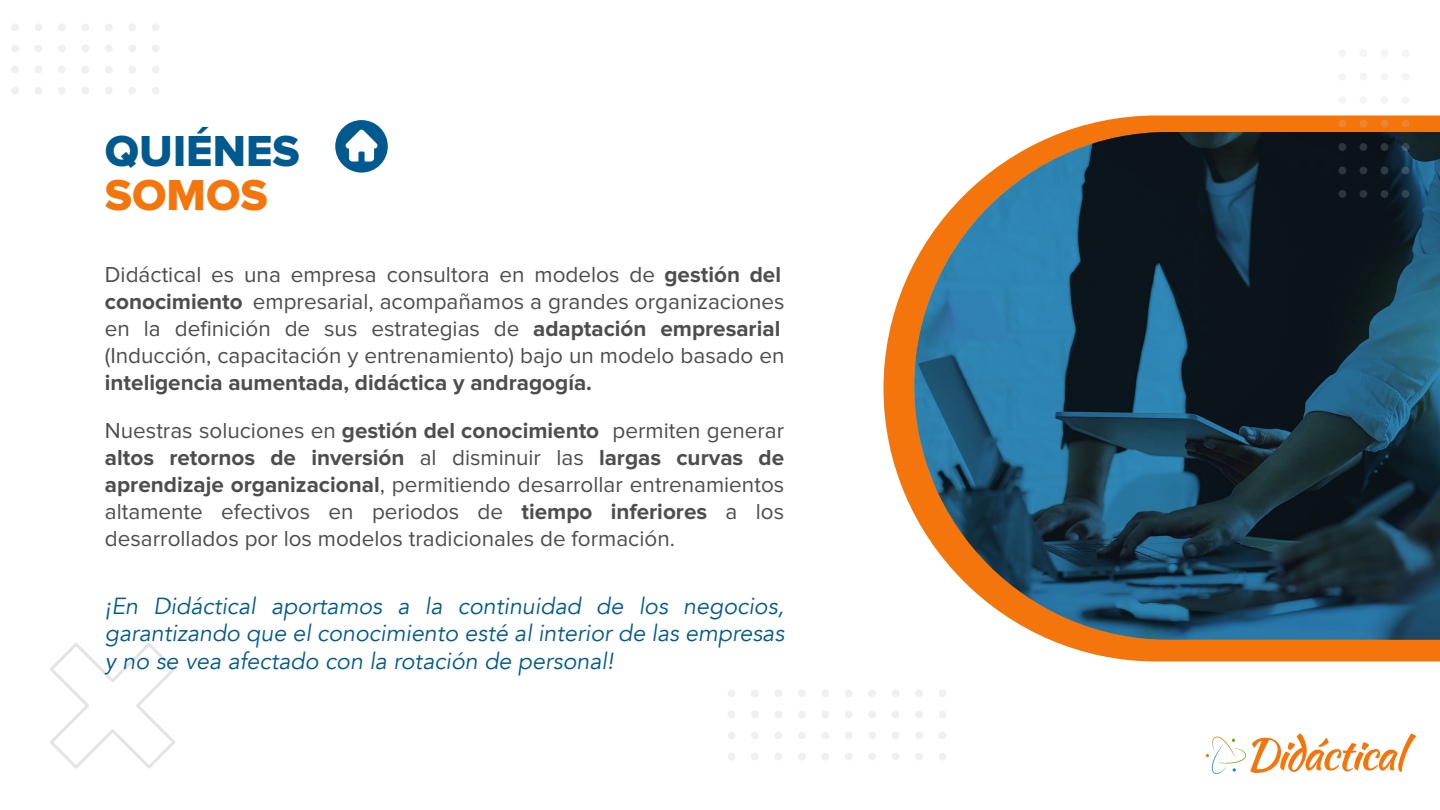
<style>
.page{position:relative;width:1440px;height:810px;background:#fff}
.page>*{position:absolute;margin:0;border:0;box-sizing:border-box;transform-origin:0 0}
.t1{font:45px "Proxima Nova Extrabld";color:#005a8f}
.t2{font:45px "Proxima Nova Extrabld";letter-spacing:-.005em;color:#f3750b}
.t3{font:italic 23.25px/27.9px "Avenir";color:#005a8f;text-align:justify}
.t4{font:22.5px/27px "Proxima Nova";color:#4d4d4d}
.t5{font:700 22.5px "Proxima Nova";color:#4d4d4d}
.s1{font-weight:700}
</style>
<div class="page">
<svg style="left:50px;top:643px;width:125px;height:126px"></svg>
<div style="left:728px;top:689px;width:7px;height:8px;background:#f0f0f0;border-radius:50%"></div>
<div style="left:751px;top:689px;width:8px;height:8px;background:#f0f0f0;border-radius:50%"></div>
<div style="left:775px;top:689px;width:7px;height:8px;background:#f0f0f0;border-radius:50%"></div>
<div style="left:798px;top:689px;width:8px;height:8px;background:#f0f0f0;border-radius:50%"></div>
<div style="left:821px;top:689px;width:8px;height:8px;background:#f0f0f0;border-radius:50%"></div>
<div style="left:845px;top:689px;width:8px;height:8px;background:#f0f0f0;border-radius:50%"></div>
<div style="left:868px;top:689px;width:8px;height:8px;background:#f0f0f0;border-radius:50%"></div>
<div style="left:892px;top:689px;width:7px;height:8px;background:#f0f0f0;border-radius:50%"></div>
<div style="left:915px;top:689px;width:8px;height:8px;background:#f0f0f0;border-radius:50%"></div>
<div style="left:939px;top:689px;width:7px;height:8px;background:#f0f0f0;border-radius:50%"></div>
<div style="left:728px;top:711px;width:7px;height:7px;background:#f0f0f0;border-radius:50%"></div>
<div style="left:751px;top:711px;width:8px;height:7px;background:#f0f0f0;border-radius:50%"></div>
<div style="left:775px;top:711px;width:7px;height:7px;background:#f0f0f0;border-radius:50%"></div>
<div style="left:798px;top:711px;width:8px;height:7px;background:#f0f0f0;border-radius:50%"></div>
<div style="left:821px;top:711px;width:8px;height:7px;background:#f0f0f0;border-radius:50%"></div>
<div style="left:845px;top:711px;width:8px;height:7px;background:#f0f0f0;border-radius:50%"></div>
<div style="left:868px;top:711px;width:8px;height:7px;background:#f0f0f0;border-radius:50%"></div>
<div style="left:892px;top:711px;width:7px;height:7px;background:#f0f0f0;border-radius:50%"></div>
<div style="left:915px;top:711px;width:8px;height:7px;background:#f0f0f0;border-radius:50%"></div>
<div style="left:939px;top:711px;width:7px;height:7px;background:#f0f0f0;border-radius:50%"></div>
<div style="left:728px;top:732px;width:7px;height:7px;background:#f0f0f0;border-radius:50%"></div>
<div style="left:751px;top:732px;width:8px;height:7px;background:#f0f0f0;border-radius:50%"></div>
<div style="left:775px;top:732px;width:7px;height:7px;background:#f0f0f0;border-radius:50%"></div>
<div style="left:798px;top:732px;width:8px;height:7px;background:#f0f0f0;border-radius:50%"></div>
<div style="left:821px;top:732px;width:8px;height:7px;background:#f0f0f0;border-radius:50%"></div>
<div style="left:845px;top:732px;width:8px;height:7px;background:#f0f0f0;border-radius:50%"></div>
<div style="left:868px;top:732px;width:8px;height:7px;background:#f0f0f0;border-radius:50%"></div>
<div style="left:892px;top:732px;width:7px;height:7px;background:#f0f0f0;border-radius:50%"></div>
<div style="left:915px;top:732px;width:8px;height:7px;background:#f0f0f0;border-radius:50%"></div>
<div style="left:939px;top:732px;width:7px;height:7px;background:#f0f0f0;border-radius:50%"></div>
<div style="left:728px;top:753px;width:7px;height:7px;background:#f0f0f0;border-radius:50%"></div>
<div style="left:751px;top:753px;width:8px;height:7px;background:#f0f0f0;border-radius:50%"></div>
<div style="left:775px;top:753px;width:7px;height:7px;background:#f0f0f0;border-radius:50%"></div>
<div style="left:798px;top:753px;width:8px;height:7px;background:#f0f0f0;border-radius:50%"></div>
<div style="left:821px;top:753px;width:8px;height:7px;background:#f0f0f0;border-radius:50%"></div>
<div style="left:845px;top:753px;width:8px;height:7px;background:#f0f0f0;border-radius:50%"></div>
<div style="left:868px;top:753px;width:8px;height:7px;background:#f0f0f0;border-radius:50%"></div>
<div style="left:892px;top:753px;width:7px;height:7px;background:#f0f0f0;border-radius:50%"></div>
<div style="left:915px;top:753px;width:8px;height:7px;background:#f0f0f0;border-radius:50%"></div>
<div style="left:939px;top:753px;width:7px;height:7px;background:#f0f0f0;border-radius:50%"></div>
<div style="left:11px;top:23px;width:8px;height:8px;background:#f0f0f0;border-radius:50%"></div>
<div style="left:35px;top:23px;width:7px;height:8px;background:#f0f0f0;border-radius:50%"></div>
<div style="left:58px;top:23px;width:8px;height:8px;background:#f0f0f0;border-radius:50%"></div>
<div style="left:81px;top:23px;width:8px;height:8px;background:#f0f0f0;border-radius:50%"></div>
<div style="left:105px;top:23px;width:8px;height:8px;background:#f0f0f0;border-radius:50%"></div>
<div style="left:128px;top:23px;width:8px;height:8px;background:#f0f0f0;border-radius:50%"></div>
<div style="left:152px;top:23px;width:8px;height:8px;background:#f0f0f0;border-radius:50%"></div>
<div style="left:11px;top:45px;width:8px;height:7px;background:#f0f0f0;border-radius:50%"></div>
<div style="left:35px;top:45px;width:7px;height:7px;background:#f0f0f0;border-radius:50%"></div>
<div style="left:58px;top:45px;width:8px;height:7px;background:#f0f0f0;border-radius:50%"></div>
<div style="left:81px;top:45px;width:8px;height:7px;background:#f0f0f0;border-radius:50%"></div>
<div style="left:105px;top:45px;width:8px;height:7px;background:#f0f0f0;border-radius:50%"></div>
<div style="left:128px;top:45px;width:8px;height:7px;background:#f0f0f0;border-radius:50%"></div>
<div style="left:152px;top:45px;width:8px;height:7px;background:#f0f0f0;border-radius:50%"></div>
<div style="left:11px;top:66px;width:8px;height:7px;background:#f0f0f0;border-radius:50%"></div>
<div style="left:35px;top:66px;width:7px;height:7px;background:#f0f0f0;border-radius:50%"></div>
<div style="left:58px;top:66px;width:8px;height:7px;background:#f0f0f0;border-radius:50%"></div>
<div style="left:81px;top:66px;width:8px;height:7px;background:#f0f0f0;border-radius:50%"></div>
<div style="left:105px;top:66px;width:8px;height:7px;background:#f0f0f0;border-radius:50%"></div>
<div style="left:128px;top:66px;width:8px;height:7px;background:#f0f0f0;border-radius:50%"></div>
<div style="left:152px;top:66px;width:8px;height:7px;background:#f0f0f0;border-radius:50%"></div>
<div style="left:11px;top:87px;width:8px;height:7px;background:#f0f0f0;border-radius:50%"></div>
<div style="left:35px;top:87px;width:7px;height:7px;background:#f0f0f0;border-radius:50%"></div>
<div style="left:58px;top:87px;width:8px;height:7px;background:#f0f0f0;border-radius:50%"></div>
<div style="left:81px;top:87px;width:8px;height:7px;background:#f0f0f0;border-radius:50%"></div>
<div style="left:105px;top:87px;width:8px;height:7px;background:#f0f0f0;border-radius:50%"></div>
<div style="left:128px;top:87px;width:8px;height:7px;background:#f0f0f0;border-radius:50%"></div>
<div style="left:152px;top:87px;width:8px;height:7px;background:#f0f0f0;border-radius:50%"></div>
<svg style="left:884px;top:116px;width:556px;height:546px"></svg>
<svg style="left:914px;top:132px;width:526px;height:508px;background:#304c59"></svg>
<div style="left:1338px;top:190px;width:8px;height:8px;background:#2f363b;border-radius:50%"></div>
<div style="left:1338px;top:167px;width:8px;height:7px;background:#2f373b;border-radius:50%"></div>
<div style="left:1338px;top:143px;width:8px;height:8px;background:#2f363b;border-radius:50%"></div>
<div style="left:1338px;top:120px;width:8px;height:7px;background:#ea8530;border-radius:50%"></div>
<div style="left:1338px;top:96px;width:8px;height:8px;background:#f4f4f4;border-radius:50%"></div>
<div style="left:1338px;top:73px;width:8px;height:8px;background:#f4f4f4;border-radius:50%"></div>
<div style="left:1338px;top:49px;width:8px;height:8px;background:#f4f4f4;border-radius:50%"></div>
<div style="left:1360px;top:190px;width:7px;height:8px;background:#2f363b;border-radius:50%"></div>
<div style="left:1360px;top:167px;width:7px;height:7px;background:#2f363b;border-radius:50%"></div>
<div style="left:1360px;top:143px;width:7px;height:8px;background:#2f363b;border-radius:50%"></div>
<div style="left:1360px;top:120px;width:7px;height:7px;background:#ea8530;border-radius:50%"></div>
<div style="left:1360px;top:96px;width:7px;height:8px;background:#f4f4f4;border-radius:50%"></div>
<div style="left:1360px;top:73px;width:7px;height:8px;background:#f4f4f4;border-radius:50%"></div>
<div style="left:1360px;top:49px;width:7px;height:8px;background:#f4f4f4;border-radius:50%"></div>
<div style="left:1381px;top:190px;width:7px;height:8px;background:#2f363b;border-radius:50%"></div>
<div style="left:1381px;top:167px;width:7px;height:7px;background:#303c45;border-radius:50%"></div>
<div style="left:1381px;top:143px;width:7px;height:8px;background:#2e363b;border-radius:50%"></div>
<div style="left:1381px;top:120px;width:7px;height:7px;background:#ea8530;border-radius:50%"></div>
<div style="left:1381px;top:96px;width:7px;height:8px;background:#f4f4f4;border-radius:50%"></div>
<div style="left:1381px;top:73px;width:7px;height:8px;background:#f4f4f4;border-radius:50%"></div>
<div style="left:1381px;top:49px;width:7px;height:8px;background:#f4f4f4;border-radius:50%"></div>
<div style="left:1402px;top:190px;width:7px;height:8px;background:#324450;border-radius:50%"></div>
<div style="left:1402px;top:167px;width:7px;height:7px;background:#365267;border-radius:50%"></div>
<svg style="left:1402px;top:143px;width:7px;height:8px"></svg>
<div style="left:1402px;top:120px;width:7px;height:7px;background:#ea8530;border-radius:50%"></div>
<div style="left:1402px;top:96px;width:7px;height:8px;background:#f4f4f4;border-radius:50%"></div>
<div style="left:1402px;top:73px;width:7px;height:8px;background:#f4f4f4;border-radius:50%"></div>
<div style="left:1402px;top:49px;width:7px;height:8px;background:#f4f4f4;border-radius:50%"></div>
<svg style="left:1206px;top:734px;width:210px;height:40px"></svg>
<div style="left:335px;top:120px;width:53px;height:53px;background:#005a8f;border-radius:26px"></div>
<svg style="left:345px;top:129px;width:32px;height:33px"></svg>
<h1 class="t1" style="left:105px;top:125px;width:196px">QUIÉNES</h1>
<h1 class="t2" style="left:105px;top:169px;width:165px">SOMOS</h1>
<p class="t4" style="left:105px;top:262px;width:681px">Didáctical es una empresa consultora en modelos de <span class="s1">gestión del conocimiento</span> empresarial, acompañamos a grandes organizaciones en la definición de sus estrategias de <span class="s1">adaptación empresarial </span>(Inducción, capacitación y entrenamiento) bajo un modelo basado en</p>
<p class="t5" style="left:105px;top:373px;width:489px">inteligencia aumentada, didáctica y andragogía.</p>
<p class="t4" style="left:105px;top:360px;width:681px;line-height:48px;text-indent:384px">.<br>Nuestras soluciones en <span class="s1">gestión del conocimiento</span> permiten generar</p>
<p class="t4" style="left:105px;top:445px;width:681px;text-align:justify"><span class="s1">altos retornos de inversión</span> al disminuir las <span class="s1">largas curvas de aprendizaje organizacional</span>, permitiendo desarrollar entrenamientos altamente efectivos en periodos de <span class="s1">tiempo inferiores</span> a los desarrollados por los modelos tradicionales de formación.</p>
<p class="t3" style="left:105px;top:592px;width:681px">¡En Didáctical aportamos a la continuidad de los negocios, garantizando que el conocimiento esté al interior de las empresas y no se vea afectado con la rotación de personal!</p>
</div>
